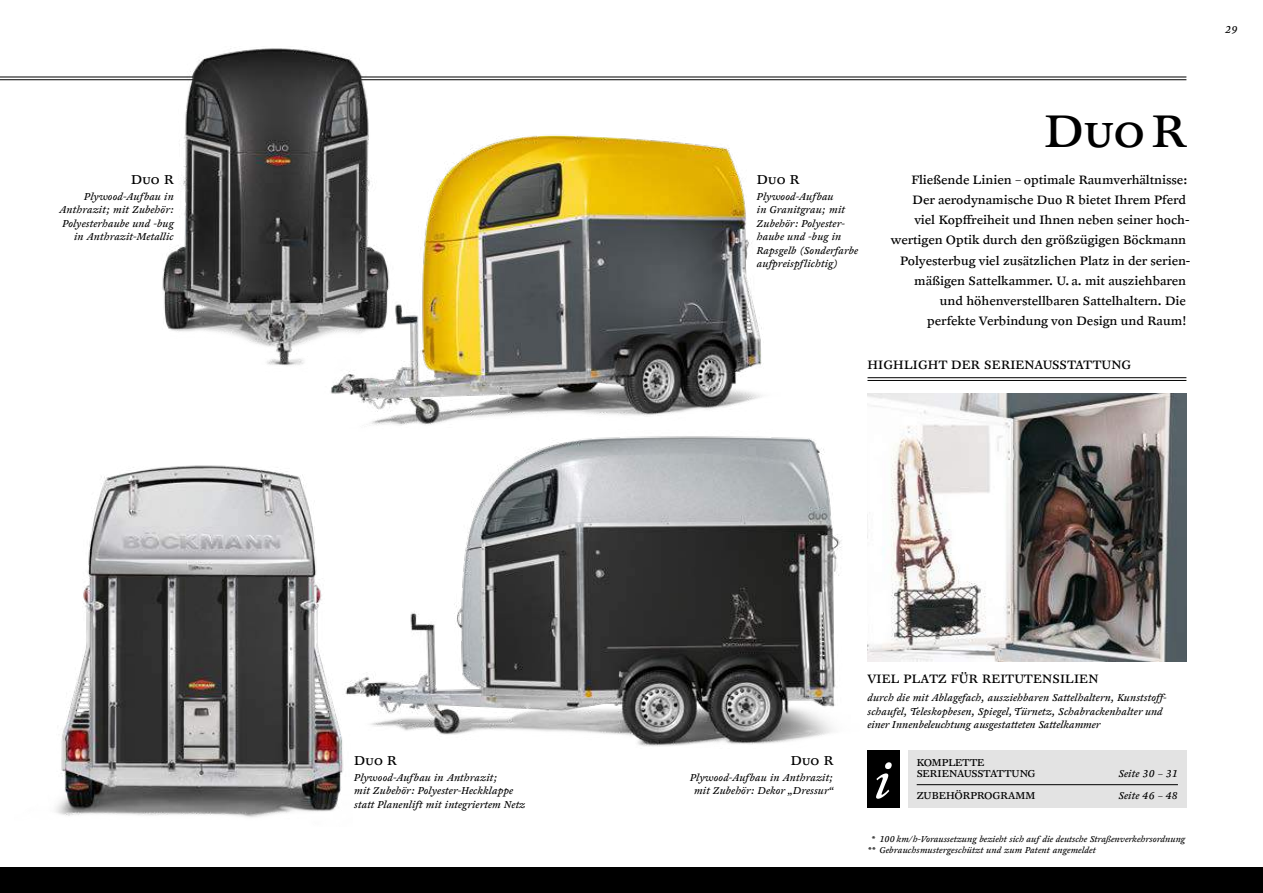
<style>
.page{position:relative;width:1263px;height:893px;background:#fff}
.page>*{position:absolute;margin:0;border:0;box-sizing:border-box;transform-origin:0 0}
.t1{font:italic 52.05px "Clifford Six Offc";color:#fff}
.t2{font:48px "Clifford Six Sc Offc";color:#000}
.t3{font:13.5px "Clifford Six Sc Offc";letter-spacing:.015em;color:#000}
.t4{font:12.75px "Clifford Six Offc";color:#000}
.t5{font:italic 10.5px/13.5px "Clifford Six Offc";color:#000}
.t6{font:10.5px/11.2px "Clifford Six Offc";letter-spacing:-.005em;color:#000}
.t7{font:italic 9px/10.5px "Clifford Six Offc";letter-spacing:-.01em;color:#000}
</style>
<div class="page">
<div style="left:0;top:867px;width:1263px;height:26px;background:#000"></div>
<hr style="left:0;top:77px;width:1186px;height:1px;background:#000">
<hr style="left:0;top:79px;width:1186px;height:1px;background:#000">
<img style="left:890px;top:393px;width:296px;height:268px">
<img style="left:154px;top:48px;width:189px;height:291px">
<img style="left:55px;top:465px;width:286px;height:353px">
<img style="left:245px;top:58px;width:596px;height:447px">
<img style="left:309px;top:388px;width:581px;height:387px">
<hr style="left:867px;top:377px;width:319px;height:1px;background:#000">
<hr style="left:867px;top:380px;width:319px;height:1px;background:#000">
<div style="left:867px;top:750px;width:33px;height:58px;background:#000"></div>
<div style="left:908px;top:750px;width:278px;height:58px;background:#e3e3e3"></div>
<hr style="left:917px;top:784px;width:261px;height:1px;background:#000">
<p class="t3" style="left:131px;top:172px;width:44px">Duo R</p>
<p class="t5" style="left:59px;top:190px;width:117px;text-align:right">Plywood-Aufbau in<br>Anthrazit; mit Zubehör:<br>Polyesterhaube und -bug in Anthrazit-Metallic</p>
<p class="t3" style="left:354px;top:754px;width:44px">Duo R</p>
<p class="t5" style="left:354px;top:771px;width:173px">Plywood-Aufbau in Anthrazit;<br>mit Zubehör: Polyester-Heckklappe statt Planenlift mit integriertem Netz</p>
<p class="t3" style="left:757px;top:172px;width:44px">Duo R</p>
<p class="t5" style="left:757px;top:190px;width:103px">Plywood-Aufbau<br>in Granitgrau; mit<br>Zubehör: Polyester&shy;haube und -bug in<br>Rapsgelb (Sonderfarbe aufpreispflichtig)</p>
<h2 class="t2" style="left:1044px;top:105px;width:143px">Duo R</h2>
<p class="t4" style="left:911px;top:173px;width:278px">Fließende Linien – optimale Raumverhältnisse:</p>
<p class="t4" style="left:912px;top:193px;width:275px">Der aerodynamische Duo R bietet Ihrem Pferd</p>
<p class="t4" style="left:914px;top:213px;width:277px">viel Kopffreiheit und Ihnen neben seiner hoch-</p>
<p class="t4" style="left:891px;top:233px;width:297px">wertigen Optik durch den größzügigen Böckmann</p>
<p class="t4" style="left:900px;top:254px;width:292px">Polyesterbug viel zusätzlichen Platz in der serien-</p>
<p class="t4" style="left:914px;top:274px;width:273px">mäßigen Sattelkammer. U. a. mit ausziehbaren</p>
<p class="t4" style="left:940px;top:294px;width:248px">und höhenverstellbaren Sattelhaltern. Die</p>
<p class="t4" style="left:927px;top:314px;width:261px">perfekte Verbindung von Design und Raum!</p>
<p class="t4" style="left:867px;top:358px;width:265px">HIGHLIGHT DER SERIENAUSSTATTUNG</p>
<p class="t5" style="left:1225px;top:23px;width:14px">29</p>
<p class="t3" style="left:791px;top:754px;width:44px">Duo R</p>
<p class="t5" style="left:690px;top:771px;width:145px;text-align:center">Plywood-Aufbau in Anthrazit; mit Zubehör: Dekor „Dressur“</p>
<p class="t4" style="left:867px;top:672px;width:232px">VIEL PLATZ FÜR REITUTENSILIEN</p>
<p class="t5" style="left:867px;top:691px;width:301px">durch die mit Ablagefach, ausziehbaren Sattelhaltern, Kunststoff&shy;schaufel, Teleskopbesen, Spiegel, Türnetz, Schabrackenhalter und einer Innenbeleuchtung ausgestatteten Sattelkammer</p>
<h1 class="t1" style="left:874px;top:750px;width:19px">i</h1>
<p class="t6" style="left:917px;top:758px;width:120px">KOMPLETTE<br>SERIENAUSSTATTUNG</p>
<p class="t5" style="left:1119px;top:767px;width:61px">Seite 30 – 31</p>
<p class="t6" style="left:917px;top:791px;width:120px">ZUBEHÖRPROGRAMM</p>
<p class="t5" style="left:1119px;top:789px;width:61px">Seite 46 – 48</p>
<p class="t7" style="left:867px;top:834px;width:319px;text-indent:4px">* 100 km/h-Voraussetzung bezieht sich auf die deutsche Straßenverkehrsordnung ** Gebrauchsmustergeschützt und zum Patent angemeldet</p>
</div>
